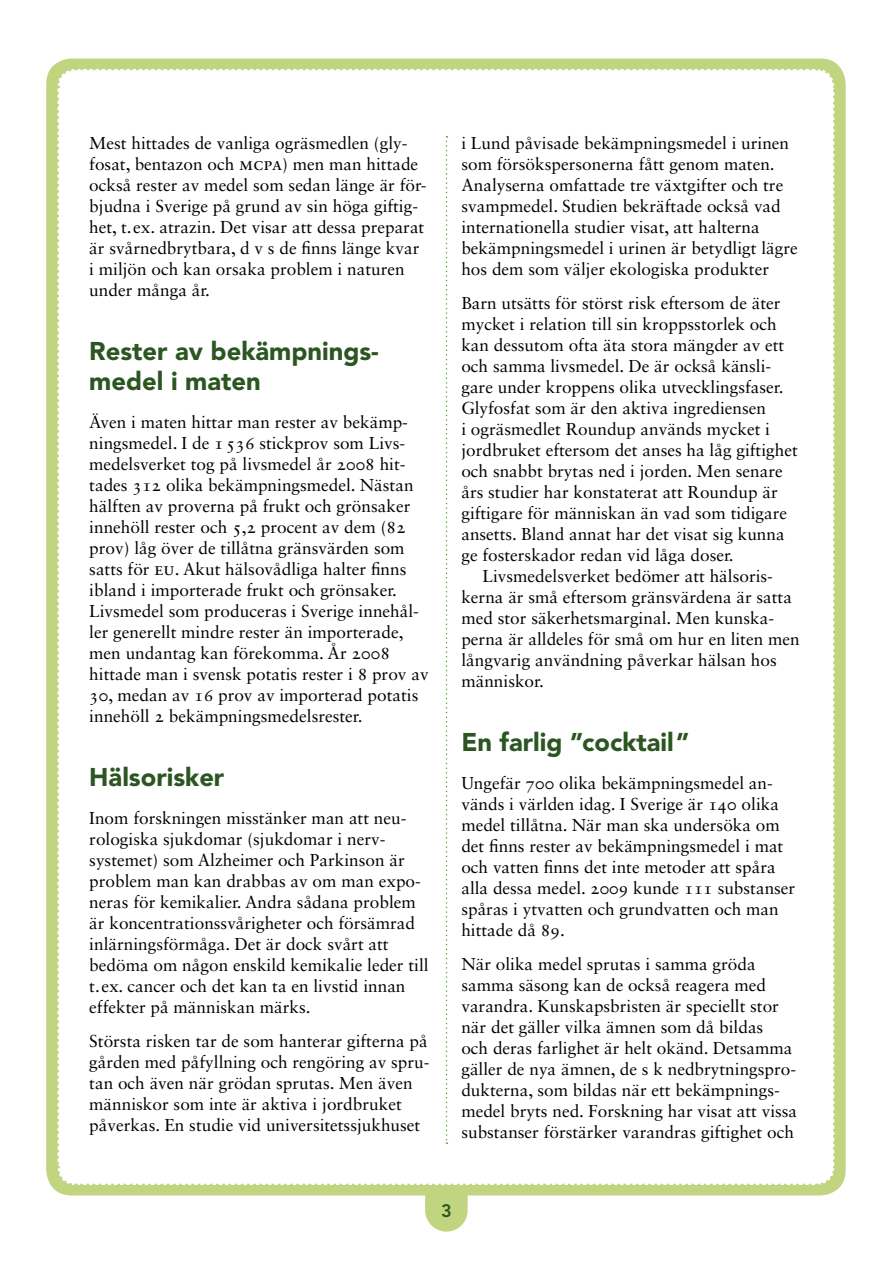
<style>
.page{position:relative;width:893px;height:1263px;background:#fff}
.page>*{position:absolute;margin:0;border:0;box-sizing:border-box;transform-origin:0 0}
.t1{font:900 25.5px/30px "Avenir";color:#2b5521}
.t2{font:800 18px "Avenir";color:#2b5521}
.t3{font:17.25px/21px "Sabon LT Std";color:#000}
.s1{font-family:"Sabon Roman SC";font-size:18px}
</style>
<div class="page">
<div style="left:46px;top:58px;width:800px;height:1137px;background:#c1d47f;border-radius:26px"></div>
<div style="left:54px;top:69px;width:783px;height:1162px;background:#fff"></div>
<p class="t3" style="left:89px;top:133px;width:339px">Mest hittades de vanliga ogräsmedlen (gly&shy;fosat, bentazon och <span class="s1">mcpa</span>) men man hittade också rester av medel som sedan länge är för&shy;bjudna i Sverige på grund av sin höga giftig&shy;het, t.ex. atrazin. Det visar att dessa preparat är svårnedbrytbara, d v s de finns länge kvar i miljön och kan orsaka problem i naturen under många år.</p>
<h1 class="t1" style="left:89px;top:336px;width:291px">Rester av bekämpnings&shy;medel i maten</h1>
<p class="t3" style="left:89px;top:412px;width:341px">Även i maten hittar man rester av bekämp&shy;ningsmedel. I de 1536 stickprov som Livs&shy;medelsverket tog på livsmedel år 2008 hit&shy;tades 312 olika bekämpningsmedel. Nästan hälften av proverna på frukt och grönsaker innehöll rester och 5,2 procent av dem (82 prov) låg över de tillåtna gränsvärden som satts för <span class="s1">eu</span>. Akut hälsovådliga halter finns ibland i importerade frukt och grönsaker.<br>Livsmedel som produceras i Sverige innehål&shy;ler generellt mindre rester än importerade, men undantag kan förekomma. År 2008 hittade man i svensk potatis rester i 8 prov av 30, medan av 16 prov av importerad potatis innehöll 2 bekämpningsmedelsrester.</p>
<h1 class="t1" style="left:89px;top:762px;width:137px">Hälsorisker</h1>
<p class="t3" style="left:89px;top:808px;width:341px">Inom forskningen misstänker man att neu&shy;rologiska sjukdomar (sjukdomar i nerv&shy;systemet) som Alzheimer och Parkinson är problem man kan drabbas av om man expo&shy;neras för kemikalier. Andra sådana problem är koncentrationssvårigheter och försämrad inlärningsförmåga. Det är dock svårt att bedöma om någon enskild kemikalie leder till t.ex. cancer och det kan ta en livstid innan effekter på människan märks.</p>
<p class="t3" style="left:89px;top:1030px;width:342px">Största risken tar de som hanterar gifterna på gården med påfyllning och rengöring av spru&shy;tan och även när grödan sprutas. Men även människor som inte är aktiva i jordbruket påverkas. En studie vid universitetssjukhuset</p>
<p class="t3" style="left:461px;top:132px;width:338px">i Lund påvisade bekämpningsmedel i urinen som försökspersonerna fått genom maten.<br>Analyserna omfattade tre växtgifter och tre svampmedel. Studien bekräftade också vad internationella studier visat, att halterna bekämpningsmedel i urinen är betydligt lägre hos dem som väljer ekologiska produkter</p>
<p class="t3" style="left:461px;top:292px;width:338px">Barn utsätts för störst risk eftersom de äter mycket i relation till sin kroppsstorlek och kan dessutom ofta äta stora mängder av ett och samma livsmedel. De är också känsli&shy;gare under kroppens olika utvecklingsfaser.<br>Glyfosfat som är den aktiva ingrediensen<br>i ogräsmedlet Roundup används mycket i jordbruket eftersom det anses ha låg giftighet och snabbt brytas ned i jorden. Men senare års studier har konstaterat att Roundup är giftigare för människan än vad som tidigare ansetts. Bland annat har det visat sig kunna ge fosterskador redan vid låga doser.</p>
<p class="t3" style="left:461px;top:565px;width:340px;text-indent:21px">Livsmedelsverket bedömer att hälsoris&shy;kerna är små eftersom gränsvärdena är satta med stor säkerhetsmarginal. Men kunska&shy;perna är alldeles för små om hur en liten men långvarig användning påverkar hälsan hos människor.</p>
<h1 class="t1" style="left:461px;top:727px;width:230px">En farlig ”cocktail”</h1>
<p class="t3" style="left:461px;top:772px;width:335px">Ungefär 700 olika bekämpningsmedel an&shy;vänds i världen idag. I Sverige är 140 olika medel tillåtna. När man ska undersöka om det finns rester av bekämpningsmedel i mat och vatten finns det inte metoder att spåra alla dessa medel. 2009 kunde 111 substanser spåras i ytvatten och grundvatten och man hittade då 89.</p>
<p class="t3" style="left:461px;top:953px;width:337px">När olika medel sprutas i samma gröda samma säsong kan de också reagera med varandra. Kunskapsbristen är speciellt stor när det gäller vilka ämnen som då bildas<br>och deras farlighet är helt okänd. Detsamma gäller de nya ämnen, de s k nedbrytningspro&shy;dukterna, som bildas när ett bekämpnings&shy;medel bryts ned. Forskning har visat att vissa substanser förstärker varandras giftighet och</p>
<p class="t2" style="left:441px;top:1200px;width:12px">3</p>
</div>
